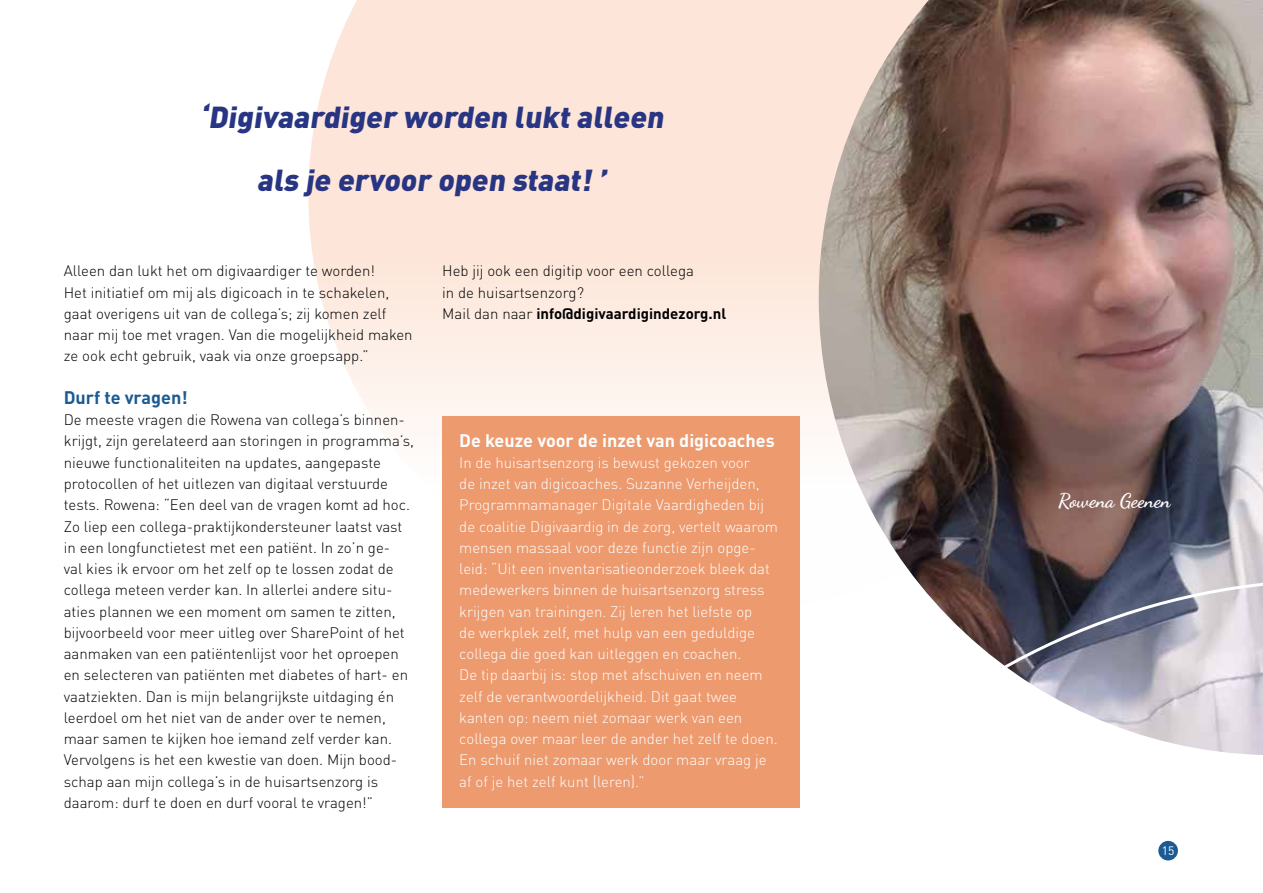
<style>
.page{position:relative;width:1263px;height:893px;background:#fff}
.page>*{position:absolute;margin:0;border:0;box-sizing:border-box;transform-origin:0 0}
.t1{font:900 30px/63.8px "DINOT";color:#283583;text-align:center}
.t2{font:19.8px "Dancing Script";color:#fff}
.t3{font:700 18px "DINOT";color:#fff}
.t4{font:700 18px "DINOT";color:#1b5a92}
.t5{font:300 15px/21.3px "DINOT";color:#000}
.t6{font:300 15px/21.3px "DINOT";color:#fff}
.t7{font:12px "DINOT";color:#fff}
.s1{font-weight:700}
</style>
<div class="page">
<svg style="left:308px;top:0;width:511px;height:579px;fill:#fde6d9"></svg>
<img style="left:819px;top:0;width:444px;height:579px">
<svg style="left:799px;top:579px;width:464px;height:282px"></svg>
<div style="left:442px;top:417px;width:357px;height:391px;background:#ec9a6e"></div>
<div style="left:1158px;top:841px;width:20px;height:19px;background:#1b5a92;border-radius:50%"></div>
<h1 class="t1" style="left:200px;top:84px;width:470px">‘Digivaardiger worden lukt alleen als je ervoor open staat! ’</h1>
<p class="t5" style="left:64px;top:260px;width:350px">Alleen dan lukt het om digivaardiger te worden!<br>Het initiatief om mij als digicoach in te schakelen, gaat overigens uit van de collega’s; zij komen zelf naar mij toe met vragen. Van die mogelijkheid maken ze ook echt gebruik, vaak via onze groepsapp.”</p>
<p class="t4" style="left:64px;top:386px;width:125px">Durf te vragen!</p>
<p class="t5" style="left:64px;top:409px;width:352px">De meeste vragen die Rowena van collega’s binnen&shy;krijgt, zijn gerelateerd aan storingen in programma’s, nieuwe functionaliteiten na updates, aangepaste protocollen of het uitlezen van digitaal verstuurde tests. Rowena: “Een deel van de vragen komt ad hoc.<br>Zo liep een collega-praktijkondersteuner laatst vast in een longfunctietest met een patiënt. In zo’n ge-<br>val kies ik ervoor om het zelf op te lossen zodat de collega meteen verder kan. In allerlei andere situ&shy;aties plannen we een moment om samen te zitten, bijvoorbeeld voor meer uitleg over SharePoint of het aanmaken van een patiëntenlijst voor het oproepen en selecteren van patiënten met diabetes of hart- en vaatziekten. Dan is mijn belangrijkste uitdaging én leerdoel om het niet van de ander over te nemen, maar samen te kijken hoe iemand zelf verder kan.<br>Vervolgens is het een kwestie van doen. Mijn bood&shy;schap aan mijn collega’s in de huisartsenzorg is daarom: durf te doen en durf vooral te vragen!”</p>
<p class="t5" style="left:442px;top:260px;width:285px">Heb jij ook een digitip voor een collega<br>in de huisartsenzorg?<br>Mail dan naar <span class="s1">info@digivaardigindezorg.nl</span></p>
<p class="t3" style="left:459px;top:428px;width:317px">De keuze voor de inzet van digicoaches</p>
<p class="t6" style="left:459px;top:452px;width:320px">In de huisartsenzorg is bewust gekozen voor<br>de inzet van digicoaches. Suzanne Verheijden, Programmamanager Digitale Vaardigheden bij de coalitie Digivaardig in de zorg, vertelt waarom mensen massaal voor deze functie zijn opge&shy;leid: “Uit een inventarisatieonderzoek bleek dat medewerkers binnen de huisartsenzorg stress krijgen van trainingen. Zij leren het liefste op<br>de werkplek zelf, met hulp van een geduldige collega die goed kan uitleggen en coachen.<br>De tip daarbij is: stop met afschuiven en neem zelf de verantwoordelijkheid. Dit gaat twee kanten op: neem niet zomaar werk van een collega over maar leer de ander het zelf te doen.<br>En schuif niet zomaar werk door maar vraag je af of je het zelf kunt (leren).”</p>
<h2 class="t2" style="left:1058px;top:486px;width:114px">Rowena Geenen</h2>
<p class="t7" style="left:1162px;top:843px;width:14px">15</p>
</div>
